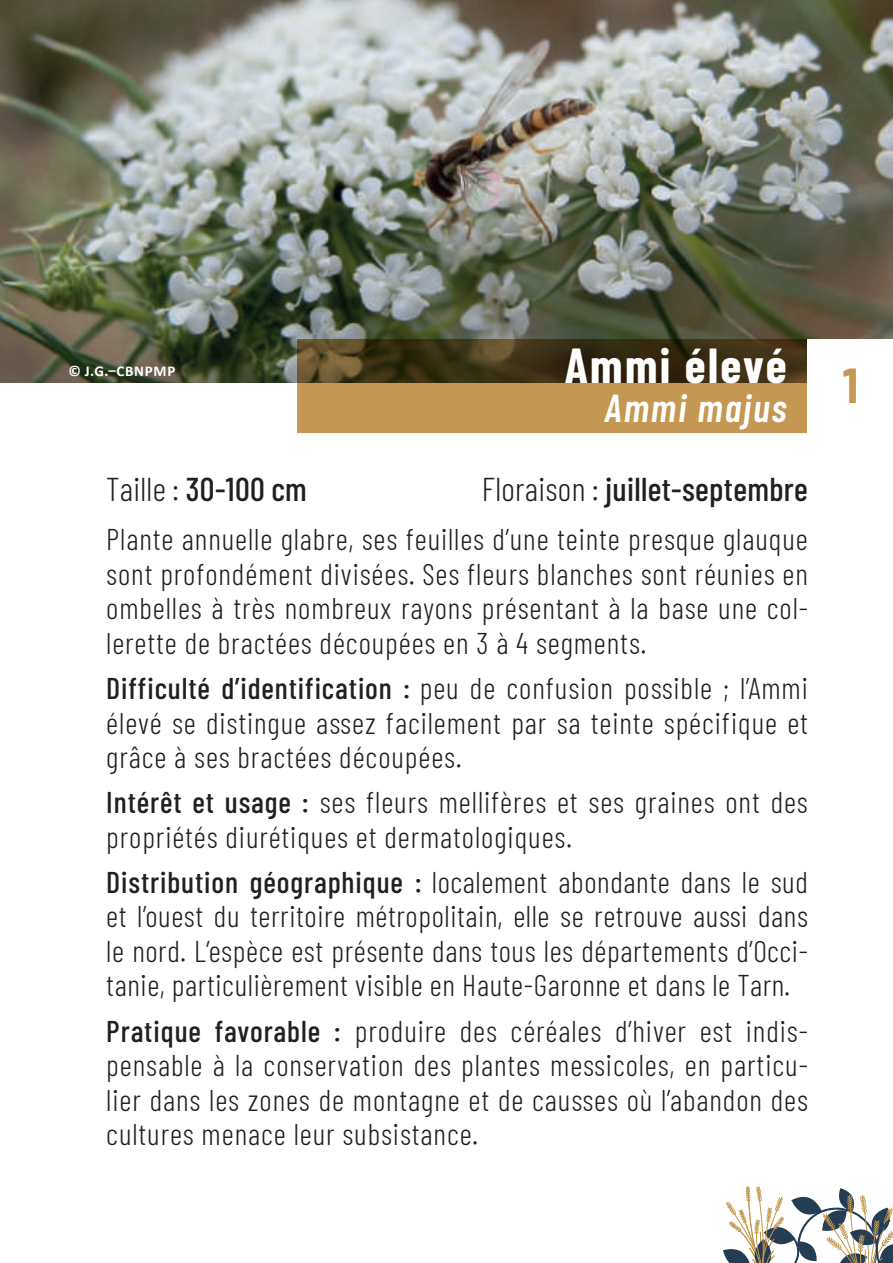
<style>
.page{position:relative;width:893px;height:1263px;background:#fff}
.page>*{position:absolute;margin:0;border:0;box-sizing:border-box;transform-origin:0 0}
.t1{font:700 48px "Barlow Condensed";letter-spacing:.05em;color:#fff}
.t2{font:700 48px "Barlow";color:#c49753}
.t3{font:italic 600 39px "Barlow Condensed";letter-spacing:.05em;color:#fff}
.t4{font:500 33px "Barlow Condensed";letter-spacing:.01em;color:#231f20}
.t5{font:300 30px/34.5px "Barlow Condensed";letter-spacing:.03em;color:#231f20;text-align:justify}
.t6{font:700 15px "Calibri";letter-spacing:.05em;color:#fff}
.s1{font-weight:300}
.s2{font-weight:500}
</style>
<div class="page">
<svg style="left:723px;top:1186px;width:170px;height:77px"></svg>
<img style="left:0;top:0;width:893px;height:383px">
<svg style="left:298px;top:340px;width:510px;height:93px;fill:#c49753"></svg>
<div style="left:808px;top:340px;width:85px;height:93px;background:#fff"></div>
<p class="t6" style="left:68px;top:360px;width:109px">© J.G.–CBNPMP</p>
<h1 class="t1" style="left:565px;top:331px;width:223px">Ammi élevé</h1>
<h2 class="t3" style="left:605px;top:380px;width:184px">Ammi majus</h2>
<p class="t4" style="left:106px;top:466px;width:202px"><span class="s1">Taille :</span> 30-100 cm</p>
<p class="t4" style="left:482px;top:466px;width:328px"><span class="s1">Floraison :</span> juillet-septembre</p>
<p class="t5" style="left:106px;top:520px;width:703px">Plante annuelle glabre, ses feuilles d’une teinte presque glauque sont profondément divisées. Ses fleurs blanches sont réunies en ombelles à très nombreux rayons présentant à la base une col&shy;lerette de bractées découpées en 3 à 4 segments.</p>
<p class="t5" style="left:106px;top:669px;width:703px"><span class="s2">Difficulté d’identification :</span> peu de confusion possible ; l’Ammi élevé se distingue assez facilement par sa teinte spécifique et grâce à ses bractées découpées.</p>
<p class="t5" style="left:106px;top:783px;width:703px"><span class="s2">Intérêt et usage :</span> ses fleurs mellifères et ses graines ont des propriétés diurétiques et dermatologiques.</p>
<p class="t5" style="left:106px;top:863px;width:703px"><span class="s2">Distribution géographique :</span> localement abondante dans le sud et l’ouest du territoire métropolitain, elle se retrouve aussi dans le nord. L’espèce est présente dans tous les départements d’Occi&shy;tanie, particulièrement visible en Haute-Garonne et dans le Tarn.</p>
<p class="t5" style="left:106px;top:1011px;width:703px"><span class="s2">Pratique favorable :</span> produire des céréales d’hiver est indis&shy;pensable à la conservation des plantes messicoles, en particu&shy;lier dans les zones de montagne et de causses où l’abandon des cultures menace leur subsistance.</p>
<h1 class="t2" style="left:842px;top:350px;width:18px">1</h1>
</div>
